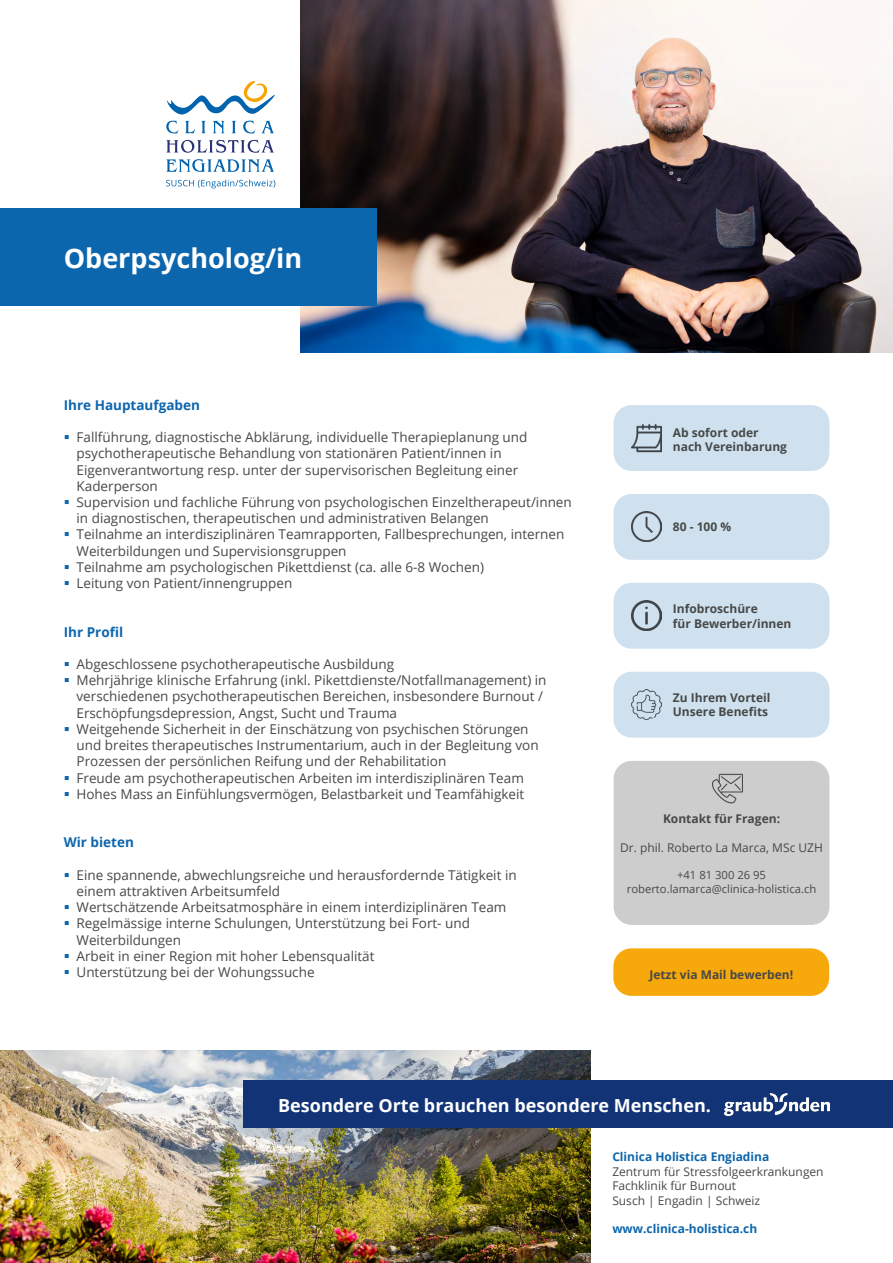
<style>
.page{position:relative;width:893px;height:1263px;background:#fff}
.page>*{position:absolute;margin:0;border:0;box-sizing:border-box;transform-origin:0 0}
.t1{font:700 27px "Open Sans";color:#fff}
.t2{font:700 18px "Open Sans";color:#fff}
.t3{font:13.5px/16.2px "Open Sans";color:#474847}
.t4{font:700 13.5px "Open Sans";color:#0c66ae}
.t5{font:700 12px/14.4px "Open Sans";color:#474847}
.t6{font:12px/14.4px "Open Sans";color:#474847}
.t7{font:700 12px "Open Sans";color:#0c66ae}
.t8{font:11.25px/13.5px "Open Sans";color:#474847;text-align:center}
</style>
<div class="page">
<svg style="left:166px;top:81px;width:109px;height:52px"></svg>
<svg style="left:166px;top:140px;width:108px;height:13px"></svg>
<svg style="left:166px;top:159px;width:108px;height:13px"></svg>
<svg style="left:166px;top:179px;width:109px;height:9px"></svg>
<img style="left:300px;top:0;width:593px;height:353px">
<div style="left:0;top:208px;width:376px;height:98px;background:#0c66ae"></div>
<img style="left:0;top:1050px;width:591px;height:213px">
<div style="left:243px;top:1080px;width:650px;height:47px;background:#123477"></div>
<img style="left:724px;top:1093px;width:105px;height:22px">
<div style="left:614px;top:405px;width:215px;height:66px;background:#cfe1ef;border-radius:18px"></div>
<img style="left:631px;top:424px;width:30px;height:29px">
<div style="left:614px;top:494px;width:215px;height:66px;background:#cfe1ef;border-radius:18px"></div>
<img style="left:631px;top:512px;width:30px;height:30px">
<div style="left:614px;top:583px;width:215px;height:66px;background:#cfe1ef;border-radius:18px"></div>
<img style="left:631px;top:601px;width:30px;height:30px">
<div style="left:614px;top:761px;width:215px;height:164px;background:#cdcdcd;border-radius:18px"></div>
<img style="left:712px;top:774px;width:30px;height:30px">
<div style="left:613px;top:948px;width:216px;height:48px;background:#f7a80b;border-radius:18px"></div>
<div style="left:614px;top:672px;width:215px;height:66px;background:#cfe1ef;border-radius:18px"></div>
<img style="left:631px;top:689px;width:30px;height:31px">
<h1 class="t1" style="left:64px;top:239px;width:240px">Oberpsycholog/in</h1>
<p class="t4" style="left:64px;top:395px;width:138px">Ihre Hauptaufgaben</p>
<p class="t3" style="left:77px;top:429px;width:497px">Fallführung, diagnostische Abklärung, individuelle Therapieplanung und psychotherapeutische Behandlung von stationären Patient/innen in Eigenverantwortung resp. unter der supervisorischen Begleitung einer Kaderperson<br>Supervision und fachliche Führung von psychologischen Einzeltherapeut/innen in diagnostischen, therapeutischen und administrativen Belangen<br>Teilnahme an interdisziplinären Teamrapporten, Fallbesprechungen, internen Weiterbildungen und Supervisionsgruppen<br>Teilnahme am psychologischen Pikettdienst (ca. alle 6-8 Wochen)<br>Leitung von Patient/innengruppen</p>
<p class="t4" style="left:64px;top:622px;width:61px">Ihr Profil</p>
<p class="t3" style="left:77px;top:656px;width:471px">Abgeschlossene psychotherapeutische Ausbildung<br>Mehrjährige klinische Erfahrung (inkl. Pikettdienste/Notfallmanagement) in verschiedenen psychotherapeutischen Bereichen, insbesondere Burnout / Erschöpfungsdepression, Angst, Sucht und Trauma<br>Weitgehende Sicherheit in der Einschätzung von psychischen Störungen und breites therapeutisches Instrumentarium, auch in der Begleitung von Prozessen der persönlichen Reifung und der Rehabilitation<br>Freude am psychotherapeutischen Arbeiten im interdisziplinären Team Hohes Mass an Einfühlungsvermögen, Belastbarkeit und Teamfähigkeit</p>
<p class="t4" style="left:64px;top:833px;width:72px">Wir bieten</p>
<p class="t3" style="left:77px;top:866px;width:442px">Eine spannende, abwechlungsreiche und herausfordernde Tätigkeit in einem attraktiven Arbeitsumfeld<br>Wertschätzende Arbeitsatmosphäre in einem interdiziplinären Team Regelmässige interne Schulungen, Unterstützung bei Fort- und Weiterbildungen<br>Arbeit in einer Region mit hoher Lebensqualität<br>Unterstützung bei der Wohungssuche</p>
<p class="t5" style="left:673px;top:425px;width:116px">Ab sofort oder nach Vereinbarung</p>
<p class="t5" style="left:673px;top:520px;width:60px">80 - 100 %</p>
<p class="t5" style="left:673px;top:601px;width:120px">Infobroschüre<br>für Bewerber/innen</p>
<p class="t5" style="left:673px;top:690px;width:99px">Zu Ihrem Vorteil<br>Unsere Benefits</p>
<p class="t5" style="left:663px;top:811px;width:119px">Kontakt für Fragen:</p>
<p class="t6" style="left:620px;top:840px;width:204px">Dr. phil. Roberto La Marca, MSc UZH</p>
<p class="t8" style="left:627px;top:868px;width:191px">+41 81 300 26 95 roberto.lamarca@clinica-holistica.ch</p>
<p class="t5" style="left:649px;top:967px;width:145px">Jetzt via Mail bewerben!</p>
<h2 class="t2" style="left:278px;top:1092px;width:434px">Besondere Orte brauchen besondere Menschen.</h2>
<p class="t7" style="left:612px;top:1148px;width:159px">Clinica Holistica Engiadina</p>
<p class="t6" style="left:612px;top:1164px;width:213px">Zentrum für Stressfolgeerkrankungen<br>Fachklinik für Burnout<br>Susch | Engadin | Schweiz</p>
<p class="t7" style="left:612px;top:1220px;width:146px">www.clinica-holistica.ch</p>
</div>
